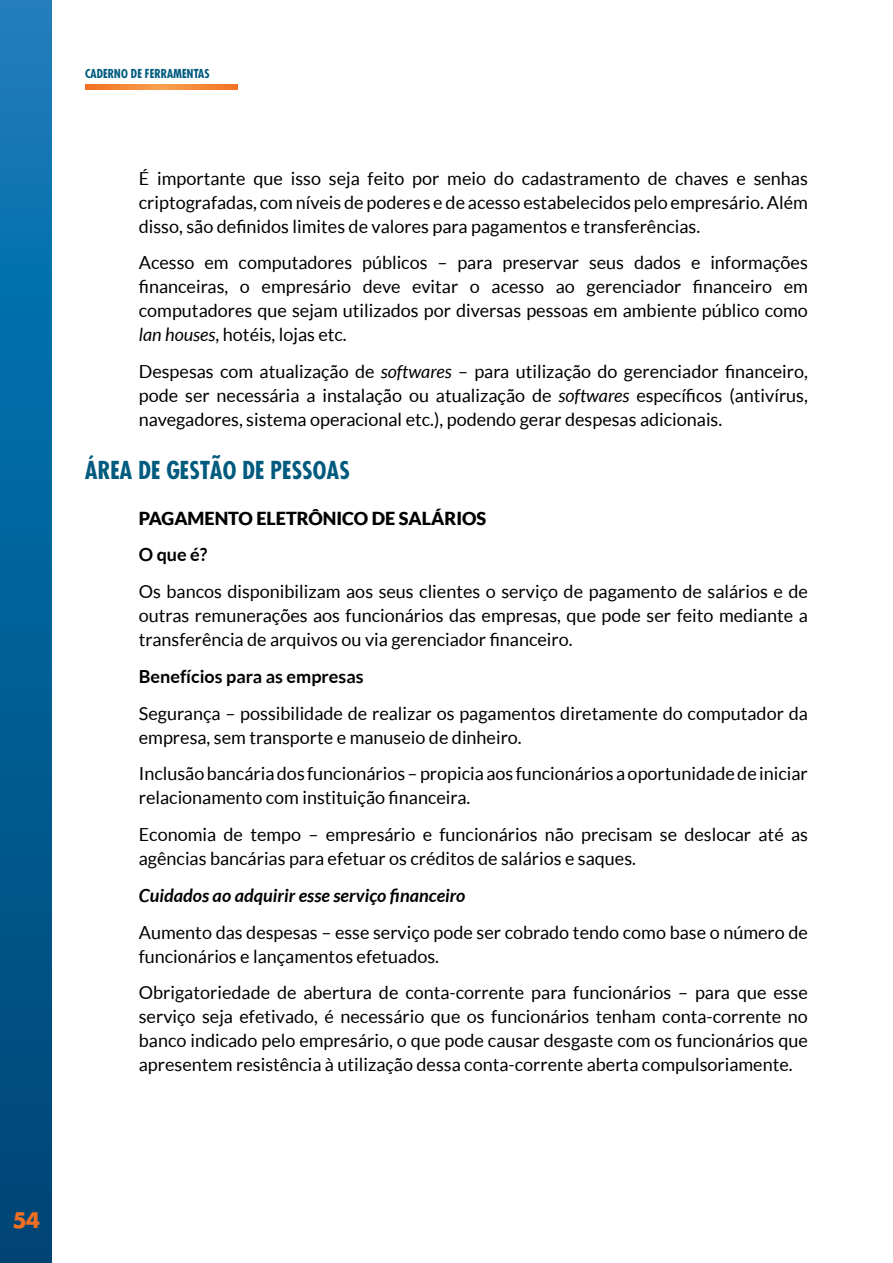
<style>
.page{position:relative;width:893px;height:1263px;background:#fff}
.page>*{position:absolute;margin:0;border:0;box-sizing:border-box;transform-origin:0 0}
.t1{font:700 condensed 24px "Futura";color:#005b7f}
.t2{font:700 21px "Futura";color:#f36f21}
.t3{font:18px/24px "Lato";color:#000;text-align:justify}
.t4{font:italic 700 18px "Lato";color:#000}
.t5{font:700 18px "Lato";color:#000}
.t6{font:900 18px "Lato";color:#000}
.t7{font:700 condensed 12px "Futura";color:#005b7f}
.s1{font-style:italic}
</style>
<div class="page">
<svg style="left:0;top:0;width:51px;height:1263px;background:#046198"></svg>
<svg style="left:86px;top:84px;width:152px;height:5px"></svg>
<p class="t7" style="left:85px;top:66px;width:13px">CADERNO</p>
<p class="t7" style="left:131px;top:66px;width:26px">DE FERRAMENTAS</p>
<p class="t3" style="left:139px;top:166px;width:671px">É importante que isso seja feito por meio do cadastramento de chaves e senhas criptografadas, com níveis de poderes e de acesso estabelecidos pelo empresário. Além disso, são definidos limites de valores para pagamentos e transferências.</p>
<p class="t3" style="left:139px;top:251px;width:671px">Acesso em computadores públicos – para preservar seus dados e informações financeiras, o empresário deve evitar o acesso ao gerenciador financeiro em computadores que sejam utilizados por diversas pessoas em ambiente público como <span class="s1">lan houses</span>, hotéis, lojas etc.</p>
<p class="t3" style="left:139px;top:359px;width:671px">Despesas com atualização de <span class="s1">softwares</span> – para utilização do gerenciador financeiro, pode ser necessária a instalação ou atualização de <span class="s1">softwares</span> específicos (antivírus, navegadores, sistema operacional etc.), podendo gerar despesas adicionais.</p>
<h1 class="t1" style="left:85px;top:455px;width:267px">ÁREA DE GESTÃO DE PESSOAS</h1>
<p class="t6" style="left:139px;top:507px;width:50px">PAGAMENTO</p>
<p class="t6" style="left:256px;top:507px;width:12px">ELETR</p>
<p class="t6" style="left:308px;top:507px;width:27px">ÔNICO</p>
<p class="t6" style="left:372px;top:507px;width:39px">DE SALÁRIOS</p>
<p class="t5" style="left:139px;top:544px;width:70px">O que é?</p>
<p class="t3" style="left:139px;top:579px;width:671px">Os bancos disponibilizam aos seus clientes o serviço de pagamento de salários e de outras remunerações aos funcionários das empresas, que pode ser feito mediante a transferência de arquivos ou via gerenciador financeiro.</p>
<p class="t5" style="left:139px;top:666px;width:226px">Benefícios para as empresas</p>
<p class="t3" style="left:139px;top:701px;width:671px">Segurança – possibilidade de realizar os pagamentos diretamente do computador da empresa, sem transporte e manuseio de dinheiro.</p>
<p class="t3" style="left:139px;top:762px;width:670px">Inclusão bancária dos funcionários – propicia aos funcionários a oportunidade de iniciar relacionamento com instituição financeira.</p>
<p class="t3" style="left:139px;top:822px;width:671px">Economia de tempo – empresário e funcionários não precisam se deslocar até as agências bancárias para efetuar os créditos de salários e saques.</p>
<p class="t4" style="left:139px;top:885px;width:328px">Cuidados ao adquirir esse serviço financeiro</p>
<p class="t3" style="left:139px;top:920px;width:671px">Aumento das despesas – esse serviço pode ser cobrado tendo como base o número de funcionários e lançamentos efetuados.</p>
<p class="t3" style="left:139px;top:981px;width:671px">Obrigatoriedade de abertura de conta-corrente para funcionários – para que esse serviço seja efetivado, é necessário que os funcionários tenham conta-corrente no banco indicado pelo empresário, o que pode causar desgaste com os funcionários que apresentem resistência à utilização dessa conta-corrente aberta compulsoriamente.</p>
<p class="t2" style="left:12px;top:1206px;width:29px">54</p>
</div>
